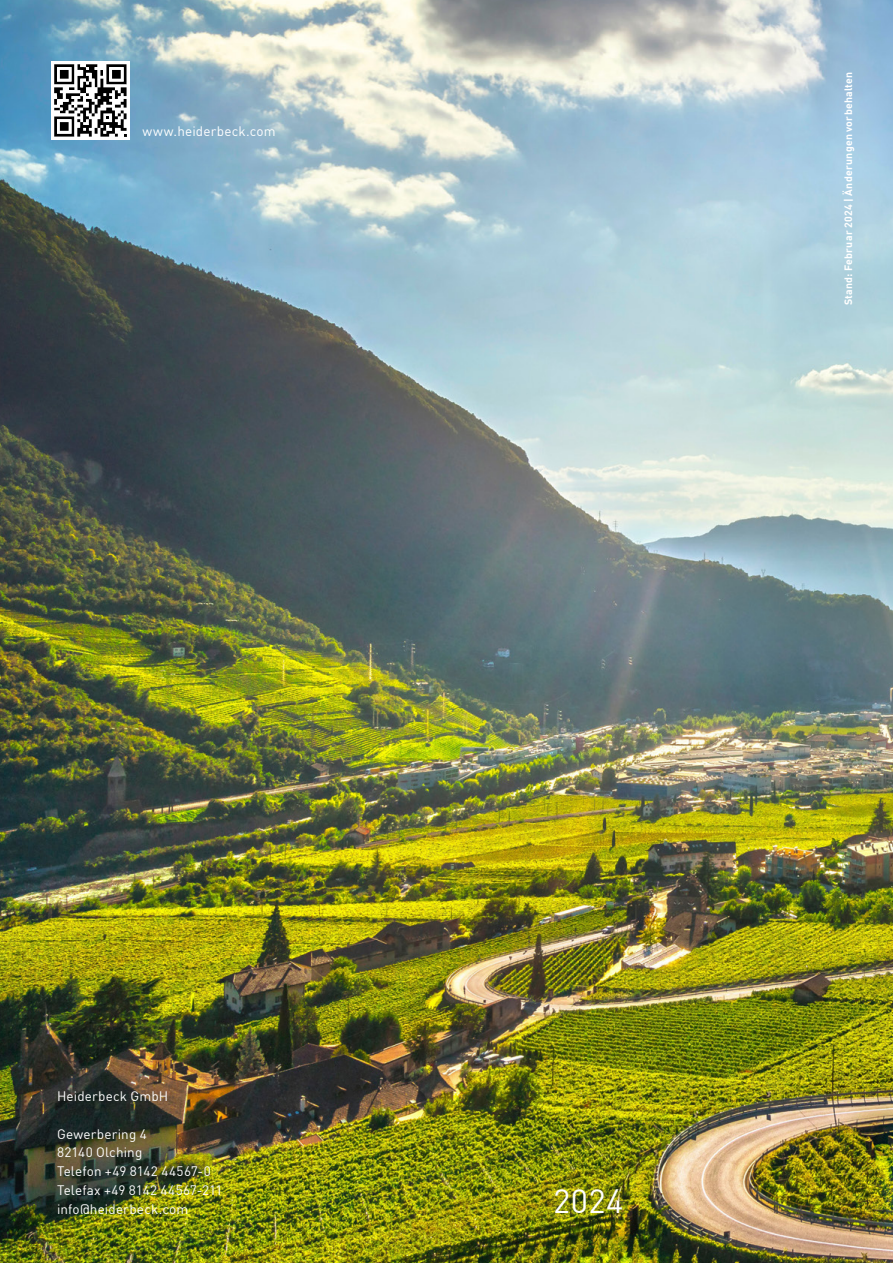
<style>
.page{position:relative;width:893px;height:1263px;background:#fff}
.page>*{position:absolute;margin:0;border:0;box-sizing:border-box;transform-origin:0 0}
.t1{font:33px "DIN Offc";color:#fff}
.t2{font:13.5px/18.8px "DIN Offc";letter-spacing:.01em;color:#fff}
.t3{font:700 10.5px "DIN Offc";letter-spacing:.025em;color:#fff}
</style>
<div class="page">
<img style="left:0;top:0;width:893px;height:1263px">
<div style="left:51px;top:61px;width:79px;height:79px;background:#fff"></div>
<svg style="left:54px;top:64px;width:73px;height:73px"></svg>
<p class="t2" style="left:143px;top:121px;width:135px">www.heiderbeck.com</p>
<p class="t3" style="left:841px;top:305px;width:235px;rotate:-90deg">Stand: Februar 2024 | Änderungen vorbehalten</p>
<p class="t2" style="left:57px;top:1086px;width:113px">Heiderbeck GmbH</p>
<p class="t2" style="left:57px;top:1124px;width:167px">Gewerbering 4<br>82140 Olching<br>Telefon +49 8142 44567-0<br>Telefax +49 8142 44567-211 info@heiderbeck.com</p>
<h1 class="t1" style="left:553px;top:1180px;width:72px">2024</h1>
</div>
